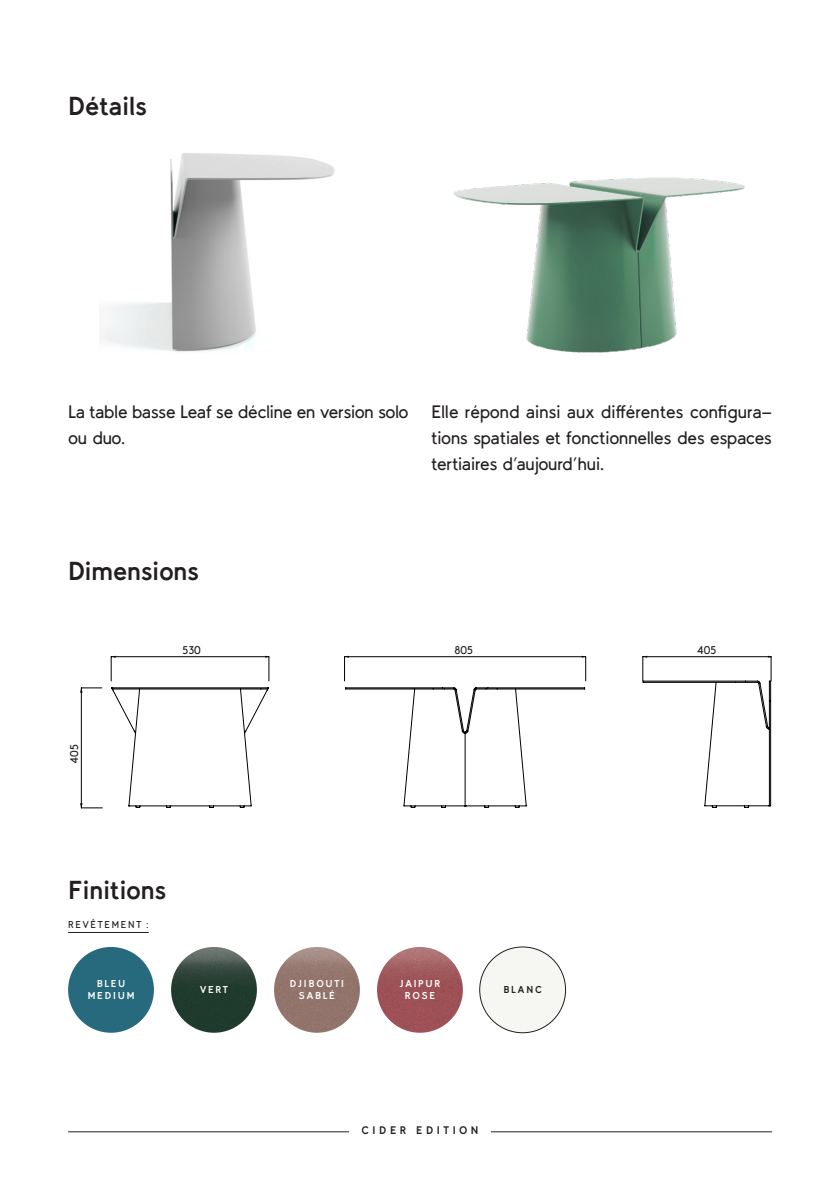
<style>
.page{position:relative;width:840px;height:1191px;background:#fff}
.page>*{position:absolute;margin:0;border:0;box-sizing:border-box;transform-origin:0 0}
.Titre_Designer{font:700 26px "Tilde";letter-spacing:-.01em;color:#231f20}
.Texte_courant{font:18px/26px "Tilde";letter-spacing:-.025em;color:#231f20}
.t1{font:11.2px "Tilde";color:#231f20}
.t2{font:700 11px "Tilde";letter-spacing:.325em;color:#231f20}
.Texte_courant-2{font:700 10px "Tilde";letter-spacing:.18em;color:#fff}
.Texte_courant-3{font:10px "Tilde";letter-spacing:.18em;color:#231f20}
.Texte_courant-4{font:700 10px "Tilde";letter-spacing:.18em;color:#231f20}
</style>
<div class="page">
<hr style="left:68px;top:1131px;width:281px;height:1px;background:#231f20">
<hr style="left:490px;top:1131px;width:281px;height:1px;background:#231f20">
<hr style="left:68px;top:932px;width:81px;height:1px;background:#231f20">
<div style="left:68px;top:947px;width:86px;height:85px;background:#286a7d;border-radius:43px"></div>
<img style="left:171px;top:947px;width:86px;height:85px;border-radius:43px">
<img style="left:377px;top:947px;width:85px;height:85px;border-radius:43px">
<img style="left:274px;top:947px;width:86px;height:85px;border-radius:43px">
<div style="left:479px;top:947px;width:86px;height:85px;background:#f6f7f3;border-radius:43px"></div>
<img style="left:454px;top:177px;width:291px;height:176px">
<img style="left:103px;top:153px;width:232px;height:199px">
<svg style="left:110px;top:680px;width:661px;height:128px"></svg>
<hr style="left:111px;top:656px;width:158px;height:1px;background:#000">
<hr style="left:642px;top:656px;width:128px;height:1px;background:#000">
<hr style="left:344px;top:656px;width:241px;height:1px;background:#000">
<svg style="left:111px;top:655px;width:5px;height:26px"></svg>
<svg style="left:642px;top:655px;width:5px;height:26px"></svg>
<svg style="left:344px;top:655px;width:5px;height:26px"></svg>
<svg style="left:265px;top:655px;width:4px;height:26px"></svg>
<svg style="left:767px;top:655px;width:4px;height:26px"></svg>
<svg style="left:581px;top:655px;width:5px;height:26px"></svg>
<hr style="left:81px;top:688px;width:1px;height:120px;background:#000">
<svg style="left:80px;top:803px;width:22px;height:5px"></svg>
<svg style="left:80px;top:687px;width:22px;height:5px"></svg>
<p class="Titre_Designer" style="left:68px;top:90px;width:80px">Détails</p>
<p class="Texte_courant" style="left:68px;top:399px;width:342px">La table basse Leaf se décline en version solo ou duo.</p>
<p class="Texte_courant" style="left:431px;top:399px;width:342px;text-align:justify">Elle répond ainsi aux différentes configura&shy;tions spatiales et fonctionnelles des espaces tertiaires d’aujourd’hui.</p>
<p class="Titre_Designer" style="left:68px;top:555px;width:133px">Dimensions</p>
<p class="t1" style="left:68px;top:764px;width:21px;rotate:-90deg">405</p>
<p class="t1" style="left:182px;top:643px;width:20px">530</p>
<p class="t1" style="left:454px;top:643px;width:20px">805</p>
<p class="t1" style="left:696px;top:643px;width:21px">405</p>
<p class="Titre_Designer" style="left:68px;top:874px;width:100px">Finitions</p>
<p class="Texte_courant-3" style="left:68px;top:919px;width:82px">REVÊTEMENT :</p>
<p class="Texte_courant-2" style="left:97px;top:978px;width:30px">BLEU</p>
<p class="Texte_courant-2" style="left:88px;top:990px;width:48px">MEDIUM</p>
<p class="Texte_courant-2" style="left:200px;top:984px;width:30px">VERT</p>
<p class="Texte_courant-2" style="left:290px;top:978px;width:56px">DJIBOUTI</p>
<p class="Texte_courant-2" style="left:299px;top:990px;width:37px">SABLÉ</p>
<p class="Texte_courant-2" style="left:399px;top:978px;width:42px">JAIPUR</p>
<p class="Texte_courant-2" style="left:404px;top:990px;width:32px">ROSE</p>
<p class="Texte_courant-4" style="left:503px;top:984px;width:40px">BLANC</p>
<p class="t2" style="left:361px;top:1124px;width:118px">CIDER EDITION</p>
</div>
